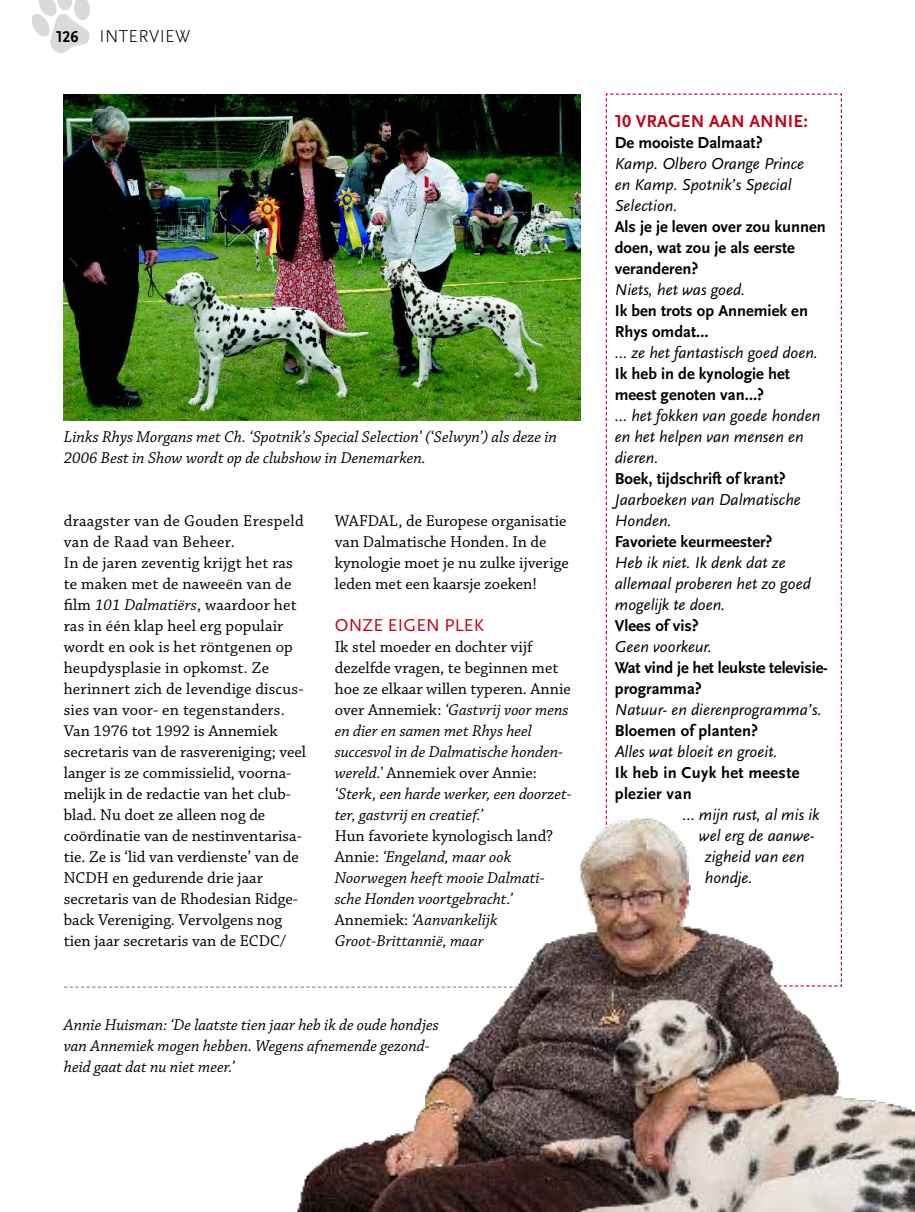
<style>
.page{position:relative;width:915px;height:1212px;background:#fff}
.page>*{position:absolute;margin:0;border:0;box-sizing:border-box;transform-origin:0 0}
.t1{font:700 18px "Scala Sans Pro";letter-spacing:.01em;color:#c00418}
.t2{font:18px "Scala Sans Pro";letter-spacing:.01em;color:#c00418}
.t3{font:300 18px "Scala Sans Pro";letter-spacing:.02em;color:#000}
.t4{font:16.5px/21px "Chaparral Pro";letter-spacing:.005em;color:#000}
.t5{font:italic 16.5px/21px "Chaparral Pro";color:#000}
.t6{font:italic 16.5px/21px "Scala Sans Pro";color:#000}
.t7{font:700 16.5px/21px "Scala Sans Pro";color:#000}
.t8{font:700 16.5px/21px "Scala Sans Pro";letter-spacing:.02em;color:#000}
.s1{font-weight:700;font-size:16.5px}
.s2{font-style:italic}
.s3{font-style:normal}
</style>
<div class="page">
<svg style="left:64px;top:986px;width:217px;height:2px"></svg>
<svg style="left:605px;top:93px;width:237px;height:634px"></svg>
<img style="left:281px;top:727px;width:633px;height:485px">
<svg style="left:32px;top:0;width:58px;height:53px"></svg>
<img style="left:64px;top:95px;width:516px;height:326px">
<p class="t3" style="left:56px;top:26px;width:135px"><span class="s1">126</span> INTERVIEW</p>
<p class="t5" style="left:64px;top:426px;width:494px">Links Rhys Morgans met Ch. ‘Spotnik’s Special Selection’ (‘Selwyn’) als deze in<br>2006 Best in Show wordt op de clubshow in Denemarken.</p>
<p class="t4" style="left:64px;top:510px;width:244px">draagster van de Gouden Erespeld van de Raad van Beheer.<br>In de jaren zeventig krijgt het ras te maken met de naweeën van de film <span class="s2">101 Dalmatiërs</span>, waardoor het ras in één klap heel erg populair wordt en ook is het röntgenen op heupdysplasie in opkomst. Ze herinnert zich de levendige discus&shy;sies van voor- en tegenstanders.<br>Van 1976 tot 1992 is Annemiek secretaris van de rasvereniging; veel langer is ze commissielid, voorna&shy;melijk in de redactie van het club&shy;blad. Nu doet ze alleen nog de coördinatie van de nestinventarisa&shy;tie. Ze is ‘lid van verdienste’ van de<br>NCDH en gedurende drie jaar secretaris van de Rhodesian Ridge&shy;back Vereniging. Vervolgens nog tien jaar secretaris van de ECDC/</p>
<p class="t4" style="left:334px;top:511px;width:235px">WAFDAL, de Europese organisatie van Dalmatische Honden. In de kynologie moet je nu zulke ijverige leden met een kaarsje zoeken!</p>
<p class="t2" style="left:335px;top:614px;width:151px">ONZE EIGEN PLEK</p>
<p class="t5" style="left:334px;top:636px;width:238px"><span class="s3">Ik stel moeder en dochter vijf dezelfde vragen, te beginnen met hoe ze elkaar willen typeren. Annie over Annemiek:</span> ‘Gastvrij voor mens en dier en samen met Rhys heel succesvol in de Dalmatische honden&shy;wereld.’ <span class="s3">Annemiek over Annie: </span>‘Sterk, een harde werker, een doorzet&shy;ter, gastvrij en creatief.’</p>
<p class="t5" style="left:334px;top:826px;width:220px"><span class="s3">Hun favoriete kynologisch land?<br>Annie:</span> ‘Engeland, maar ook<br>Noorwegen heeft mooie Dalmati&shy;sche Honden voortgebracht.’<br><span class="s3">Annemiek:</span> ‘Aanvankelijk<br>Groot-Brittannië, maar</p>
<p class="t5" style="left:64px;top:1014px;width:376px">Annie Huisman: ‘De laatste tien jaar heb ik de oude hondjes van Annemiek mogen hebben. Wegens afnemende gezond&shy;heid gaat dat nu niet meer.’</p>
<p class="t1" style="left:614px;top:110px;width:194px">10 VRAGEN AAN ANNIE:</p>
<p class="t7" style="left:614px;top:132px;width:149px">De mooiste Dalmaat?</p>
<p class="t6" style="left:614px;top:153px;width:191px">Kamp. Olbero Orange Prince en Kamp. Spotnik’s Special<br>Selection.</p>
<p class="t7" style="left:614px;top:216px;width:212px">Als je je leven over zou kunnen doen, wat zou je als eerste veranderen?</p>
<p class="t6" style="left:614px;top:279px;width:132px">Niets, het was goed.</p>
<p class="t7" style="left:614px;top:300px;width:195px">Ik ben trots op Annemiek en<br>Rhys omdat…</p>
<p class="t6" style="left:614px;top:342px;width:205px">… ze het fantastisch goed doen.</p>
<p class="t7" style="left:614px;top:363px;width:176px">Ik heb in de kynologie het meest genoten van…?</p>
<p class="t6" style="left:614px;top:405px;width:207px">… het fokken van goede honden en het helpen van mensen en dieren.</p>
<p class="t7" style="left:614px;top:468px;width:172px">Boek, tijdschrift of krant?</p>
<p class="t6" style="left:614px;top:489px;width:187px">Jaarboeken van Dalmatische<br>Honden.</p>
<p class="t7" style="left:614px;top:531px;width:159px">Favoriete keurmeester?</p>
<p class="t6" style="left:614px;top:552px;width:197px">Heb ik niet. Ik denk dat ze allemaal proberen het zo goed mogelijk te doen.</p>
<p class="t7" style="left:614px;top:615px;width:85px">Vlees of vis?</p>
<p class="t6" style="left:614px;top:636px;width:99px">Geen voorkeur.</p>
<p class="t7" style="left:614px;top:657px;width:214px">Wat vind je het leukste televisie&shy;programma?</p>
<p class="t6" style="left:614px;top:699px;width:208px">Natuur- en dierenprogramma’s.</p>
<p class="t7" style="left:614px;top:720px;width:145px">Bloemen of planten?</p>
<p class="t6" style="left:614px;top:741px;width:164px">Alles wat bloeit en groeit.</p>
<p class="t8" style="left:614px;top:762px;width:186px">Ik heb in Cuyk het meeste plezier van</p>
<p class="t6" style="left:682px;top:804px;width:138px">… mijn rust, al mis ik</p>
<p class="t6" style="left:698px;top:825px;width:117px">wel erg de aanwe-</p>
<p class="t6" style="left:704px;top:846px;width:101px">zigheid van een</p>
<p class="t6" style="left:704px;top:867px;width:49px">hondje.</p>
</div>
